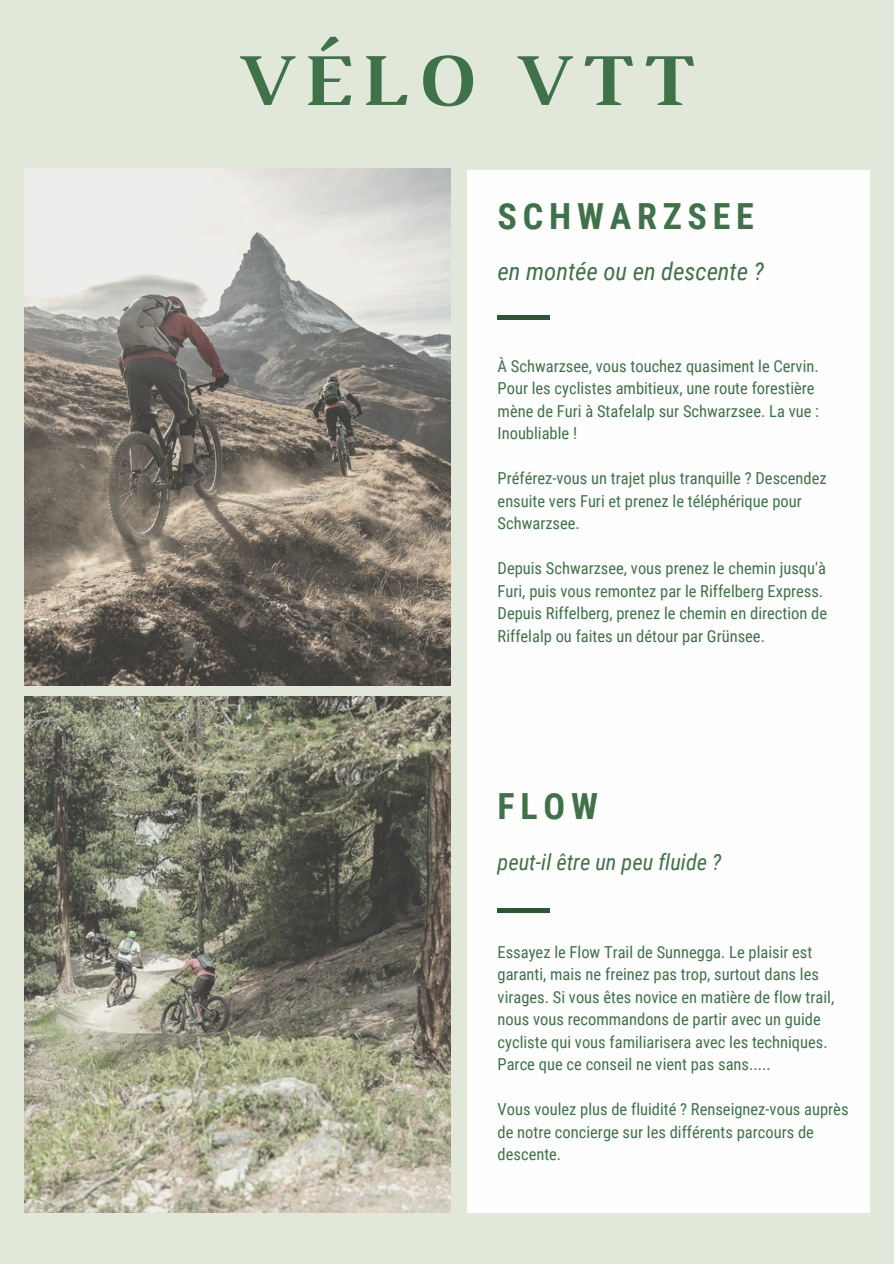
<style>
.page{position:relative;width:894px;height:1264px;background:#fff}
.page>*{position:absolute;margin:0;border:0;box-sizing:border-box;transform-origin:0 0}
.t1{font:700 76.2px "Luthier";letter-spacing:.125em;color:#40724a}
.t2{font:700 36px "Roboto Condensed";letter-spacing:.16em;color:#40724a}
.t3{font:italic 24.6px "Roboto Condensed";color:#40724a}
.t4{font:italic 22.35px "Roboto Condensed";color:#40724a}
.t5{font:16.5px/22.5px "Roboto Condensed";color:#40724a}
</style>
<div class="page">
<div style="left:0;top:0;width:893px;height:1263px;background:#e1e8da"></div>
<img style="left:25px;top:169px;width:425px;height:516px">
<img style="left:25px;top:696px;width:425px;height:516px">
<div style="left:467px;top:169px;width:402px;height:1043px;background:#fdfefd"></div>
<div style="left:497px;top:315px;width:53px;height:5px;background:#2e5536"></div>
<hr style="left:497px;top:908px;width:53px;height:4px;background:#2e5536">
<h1 class="t1" style="left:234px;top:52px;width:458px">VÉLO VTT</h1>
<h3 class="t2" style="left:497px;top:195px;width:258px">SCHWARZSEE</h3>
<h2 class="t3" style="left:497px;top:257px;width:268px">en montée ou en descente ?</h2>
<p class="t5" style="left:497px;top:355px;width:323px">À Schwarzsee, vous touchez quasiment le Cervin.<br>Pour les cyclistes ambitieux, une route forestière mène de Furi à Stafelalp sur Schwarzsee. La vue :<br>Inoubliable !</p>
<p class="t5" style="left:497px;top:467px;width:330px">Préférez-vous un trajet plus tranquille ? Descendez ensuite vers Furi et prenez le téléphérique pour<br>Schwarzsee.</p>
<p class="t5" style="left:497px;top:557px;width:331px">Depuis Schwarzsee, vous prenez le chemin jusqu'à Furi, puis vous remontez par le Riffelberg Express.<br>Depuis Riffelberg, prenez le chemin en direction de Riffelalp ou faites un détour par Grünsee.</p>
<h2 class="t2" style="left:497px;top:785px;width:102px">FLOW</h2>
<h3 class="t4" style="left:497px;top:849px;width:225px">peut-il être un peu fluide ?</h3>
<p class="t5" style="left:497px;top:940px;width:338px">Essayez le Flow Trail de Sunnegga. Le plaisir est garanti, mais ne freinez pas trop, surtout dans les virages. Si vous êtes novice en matière de flow trail, nous vous recommandons de partir avec un guide cycliste qui vous familiarisera avec les techniques.<br>Parce que ce conseil ne vient pas sans.....</p>
<p class="t5" style="left:497px;top:1098px;width:352px">Vous voulez plus de fluidité ? Renseignez-vous auprès de notre concierge sur les différents parcours de descente.</p>
</div>
